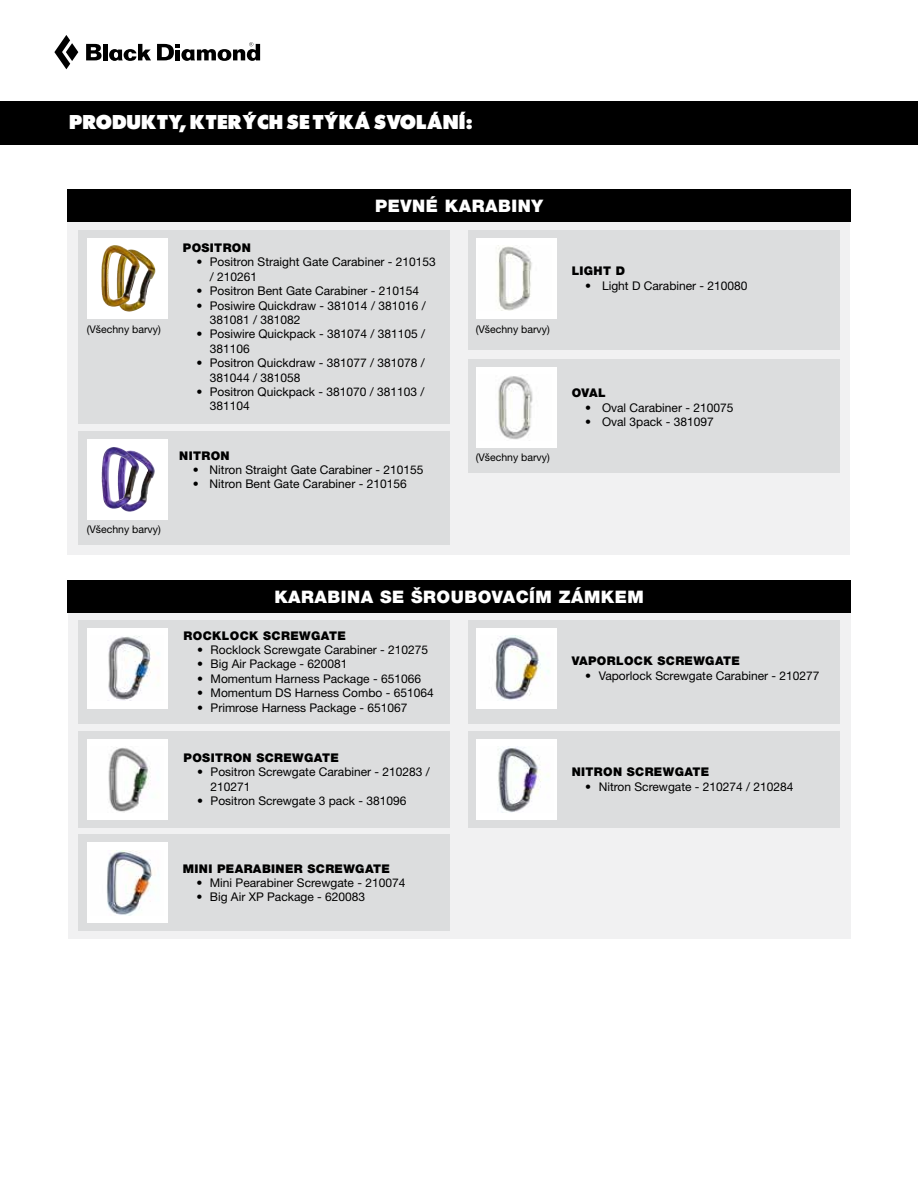
<style>
.page{position:relative;width:918px;height:1188px;background:#fff}
.page>*{position:absolute;margin:0;border:0;box-sizing:border-box;transform-origin:0 0}
.t1{font:800 21px "Futura SHOP";letter-spacing:.03em;color:#fff}
.t2{font:900 17.25px "Helvetica Neue LT Pro";letter-spacing:.03em;color:#fff}
.t3{font:12px/14.4px "Helvetica Neue LT Pro";color:#000}
.t4{font:900 12px "Helvetica Neue LT Pro";letter-spacing:.03em;color:#000}
.t5{font:10.5px "Helvetica Neue LT Pro";color:#000}
</style>
<div class="page">
<svg style="left:54px;top:35px;width:24px;height:34px"></svg>
<svg style="left:86px;top:44px;width:16px;height:16px"></svg>
<div style="left:103px;top:44px;width:5px;height:16px;background:#000"></div>
<svg style="left:109px;top:44px;width:42px;height:17px"></svg>
<svg style="left:157px;top:42px;width:103px;height:19px"></svg>
<div style="left:0;top:101px;width:918px;height:44px;background:#000"></div>
<div style="left:68px;top:584px;width:783px;height:355px;background:#f1f1f2"></div>
<div style="left:79px;top:620px;width:371px;height:104px;background:#dcddde"></div>
<div style="left:468px;top:620px;width:371px;height:104px;background:#dcddde"></div>
<div style="left:87px;top:628px;width:81px;height:81px;background:#fff"></div>
<div style="left:476px;top:628px;width:81px;height:81px;background:#fff"></div>
<div style="left:79px;top:731px;width:371px;height:96px;background:#dcddde"></div>
<div style="left:79px;top:835px;width:371px;height:96px;background:#dcddde"></div>
<div style="left:468px;top:731px;width:371px;height:96px;background:#dcddde"></div>
<div style="left:87px;top:739px;width:81px;height:81px;background:#fff"></div>
<div style="left:87px;top:842px;width:81px;height:81px;background:#fff"></div>
<div style="left:476px;top:739px;width:81px;height:81px;background:#fff"></div>
<img style="left:108px;top:636px;width:51px;height:65px">
<img style="left:495px;top:635px;width:55px;height:66px">
<img style="left:497px;top:746px;width:52px;height:66px">
<img style="left:108px;top:747px;width:43px;height:65px">
<img style="left:107px;top:850px;width:48px;height:66px">
<div style="left:68px;top:195px;width:782px;height:360px;background:#f1f1f2"></div>
<div style="left:79px;top:230px;width:371px;height:193px;background:#dcddde"></div>
<div style="left:468px;top:230px;width:371px;height:120px;background:#dcddde"></div>
<div style="left:87px;top:238px;width:81px;height:81px;background:#fff"></div>
<div style="left:476px;top:238px;width:81px;height:81px;background:#fff"></div>
<img style="left:496px;top:246px;width:36px;height:65px">
<img style="left:120px;top:250px;width:33px;height:62px">
<img style="left:101px;top:245px;width:35px;height:62px">
<div style="left:79px;top:431px;width:371px;height:113px;background:#dcddde"></div>
<div style="left:468px;top:359px;width:371px;height:113px;background:#dcddde"></div>
<div style="left:87px;top:439px;width:81px;height:81px;background:#fff"></div>
<div style="left:476px;top:367px;width:81px;height:81px;background:#fff"></div>
<img style="left:123px;top:452px;width:29px;height:60px">
<img style="left:102px;top:447px;width:34px;height:62px">
<img style="left:498px;top:376px;width:35px;height:64px">
<div style="left:68px;top:580px;width:783px;height:33px;background:#000"></div>
<div style="left:68px;top:189px;width:783px;height:33px;background:#000"></div>
<h1 class="t1" style="left:69px;top:111px;width:404px">PRODUKTY, KTERÝCH SE TÝKÁ SVOLÁNÍ:</h1>
<p class="t5" style="left:87px;top:323px;width:76px">(Všechny barvy)</p>
<p class="t5" style="left:87px;top:523px;width:76px">(Všechny barvy)</p>
<h2 class="t2" style="left:375px;top:196px;width:169px">PEVNÉ KARABINY</h2>
<p class="t4" style="left:183px;top:241px;width:10px">POSITRON</p>
<p class="t3" style="left:210px;top:255px;width:228px;text-indent:-14px">• Positron Straight Gate Carabiner - 210153 / 210261</p>
<p class="t3" style="left:196px;top:284px;width:224px">• Positron Bent Gate Carabiner - 210154</p>
<p class="t3" style="left:210px;top:298px;width:217px;text-indent:-14px">• Posiwire Quickdraw - 381014 / 381016 /<br>381081 / 381082</p>
<p class="t3" style="left:210px;top:327px;width:217px;text-indent:-14px">• Posiwire Quickpack - 381074 / 381105 /<br>381106</p>
<p class="t3" style="left:210px;top:356px;width:216px;text-indent:-14px">• Positron Quickdraw - 381077 / 381078 /<br>381044 / 381058</p>
<p class="t3" style="left:210px;top:384px;width:216px;text-indent:-14px">• Positron Quickpack - 381070 / 381103 /<br>381104</p>
<p class="t4" style="left:179px;top:448px;width:10px">NITRON</p>
<p class="t3" style="left:193px;top:462px;width:232px">• Nitron Straight Gate Carabiner - 210155</p>
<p class="t3" style="left:193px;top:477px;width:215px">• Nitron Bent Gate Carabiner - 210156</p>
<p class="t5" style="left:476px;top:323px;width:76px">(Všechny barvy)</p>
<p class="t5" style="left:476px;top:451px;width:76px">(Všechny barvy)</p>
<p class="t4" style="left:572px;top:264px;width:55px">LIGHT D</p>
<p class="t3" style="left:585px;top:278px;width:164px">• Light D Carabiner - 210080</p>
<p class="t4" style="left:572px;top:386px;width:10px">OVAL</p>
<p class="t3" style="left:585px;top:400px;width:150px">• Oval Carabiner - 210075</p>
<p class="t3" style="left:585px;top:414px;width:130px">• Oval 3pack - 381097</p>
<h2 class="t2" style="left:274px;top:587px;width:371px">KARABINA SE ŠROUBOVACÍM ZÁMKE M</h2>
<p class="t4" style="left:184px;top:628px;width:164px">ROCKLOCK SCREWGATE</p>
<p class="t3" style="left:197px;top:642px;width:233px">• Rocklock Screwgate Carabiner - 210275</p>
<p class="t3" style="left:197px;top:657px;width:152px">• Big Air Package - 620081</p>
<p class="t3" style="left:197px;top:671px;width:226px">• Momentum Harness Package - 651066</p>
<p class="t3" style="left:197px;top:686px;width:238px">• Momentum DS Harness Combo - 651064</p>
<p class="t3" style="left:197px;top:700px;width:212px">• Primrose Harness Package - 651067</p>
<p class="t4" style="left:184px;top:750px;width:10px">POSITRON</p>
<p class="t4" style="left:256px;top:750px;width:84px">SCREWGAT E</p>
<p class="t3" style="left:211px;top:765px;width:221px;text-indent:-14px">• Positron Screwgate Carabiner - 210283 /<br>210271</p>
<p class="t3" style="left:197px;top:793px;width:211px">• Positron Screwgate 3 pack - 381096</p>
<p class="t4" style="left:572px;top:654px;width:10px">VAPORLO</p>
<p class="t4" style="left:634px;top:654px;width:108px">CK SCREWGATE</p>
<p class="t3" style="left:585px;top:668px;width:236px">• Vaporlock Screwgate Carabiner - 210277</p>
<p class="t4" style="left:572px;top:765px;width:10px">NITRON</p>
<p class="t4" style="left:627px;top:765px;width:84px">SCREWGAT E</p>
<p class="t3" style="left:585px;top:779px;width:210px">• Nitron Screwgate - 210274 / 210284</p>
<p class="t4" style="left:183px;top:861px;width:9px">MINI</p>
<p class="t4" style="left:217px;top:861px;width:27px">PEARABIN</p>
<p class="t4" style="left:285px;top:861px;width:106px">ER SCREWGATE</p>
<p class="t3" style="left:196px;top:875px;width:211px">• Mini Pearabiner Screwgate - 210074</p>
<p class="t3" style="left:196px;top:890px;width:170px">• Big Air XP Package - 620083</p>
</div>
